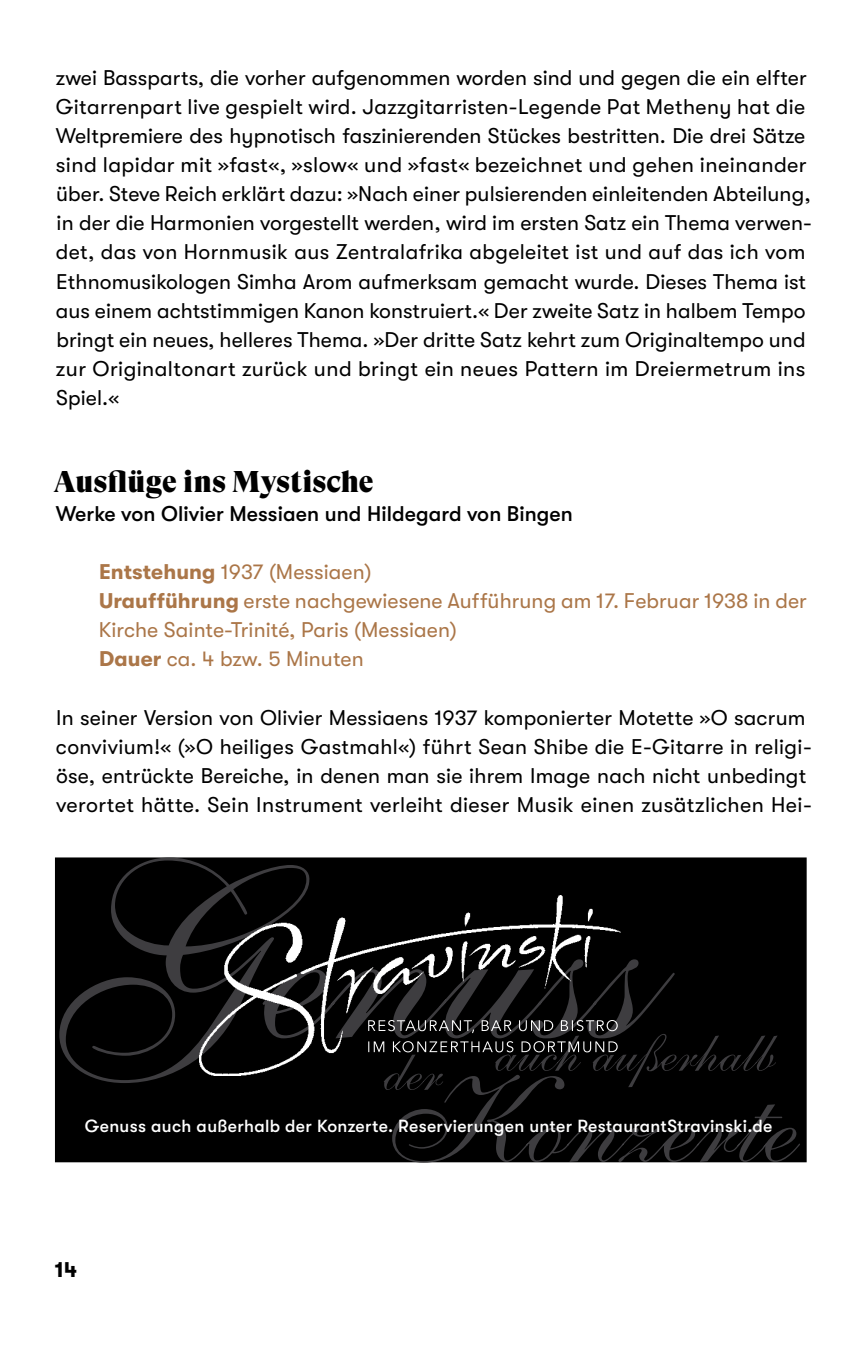
<style>
.page{position:relative;width:851px;height:1347px;background:#fff}
.page>*{position:absolute;margin:0;border:0;box-sizing:border-box;transform-origin:0 0}
.t1{font:30px "GT Super Display Super";letter-spacing:.005em;color:#000}
.t2{font:21.25px/29px "GT Walsheim";letter-spacing:.005em;color:#000}
.t3{font:21.25px/29px "GT Walsheim";letter-spacing:.005em;color:#ab7648}
.t4{font:500 21.25px "GT Walsheim";letter-spacing:.005em;color:#000}
.t5{font:700 21.25px "GT Walsheim";color:#000}
.t6{font:500 17.5px "GT Walsheim";letter-spacing:.02em;color:#fff}
.s1{font-weight:700}
</style>
<div class="page">
<div style="left:56px;top:858px;width:749px;height:303px;background:#000"></div>
<svg style="left:59px;top:857px;width:615px;height:226px"></svg>
<img style="left:199px;top:895px;width:422px;height:180px">
<svg style="left:368px;top:1020px;width:432px;height:142px"></svg>
<p class="t2" style="left:56px;top:63px;width:757px">zwei Bassparts, die vorher aufgenommen worden sind und gegen die ein elfter Gitarrenpart live gespielt wird. Jazzgitarristen-Legende Pat Metheny hat die Weltpremiere des hypnotisch faszinierenden Stückes bestritten. Die drei Sätze sind lapidar mit »fast«, »slow« und »fast« bezeichnet und gehen ineinander über. Steve Reich erklärt dazu: »Nach einer pulsierenden einleitenden Abteilung, in der die Harmonien vorgestellt werden, wird im ersten Satz ein Thema verwen&shy;det, das von Hornmusik aus Zentralafrika abgeleitet ist und auf das ich vom Ethnomusikologen Simha Arom aufmerksam gemacht wurde. Dieses Thema ist aus einem achtstimmigen Kanon konstruiert.« Der zweite Satz in halbem Tempo bringt ein neues, helleres Thema. »Der dritte Satz kehrt zum Originaltempo und zur Originaltonart zurück und bringt ein neues Pattern im Dreiermetrum ins Spiel.«</p>
<h1 class="t1" style="left:53px;top:465px;width:322px">Ausflüge ins Mystische</h1>
<p class="t4" style="left:56px;top:502px;width:518px">Werke von Olivier Messiaen und Hildegard von Bingen</p>
<p class="t3" style="left:99px;top:557px;width:709px"><span class="s1">Entstehung</span> 1937 (Messiaen)<br><span class="s1">Uraufführung</span> erste nachgewiesene Aufführung am 17. Februar 1938 in der Kirche Sainte-Trinité, Paris (Messiaen)<br><span class="s1">Dauer</span> ca. 4 bzw. 5 Minuten</p>
<p class="t2" style="left:56px;top:703px;width:757px">In seiner Version von Olivier Messiaens 1937 komponierter Motette »O sacrum convivium!« (»O heiliges Gastmahl«) führt Sean Shibe die E-Gitarre in religi&shy;öse, entrückte Bereiche, in denen man sie ihrem Image nach nicht unbedingt verortet hätte. Sein Instrument verleiht dieser Musik einen zusätzlichen Hei-</p>
<p class="t6" style="left:85px;top:1116px;width:689px">Genuss auch außerhalb der Konzerte. Reservierungen unter RestaurantStravinski.de</p>
<p class="t5" style="left:55px;top:1257px;width:24px">14</p>
</div>
